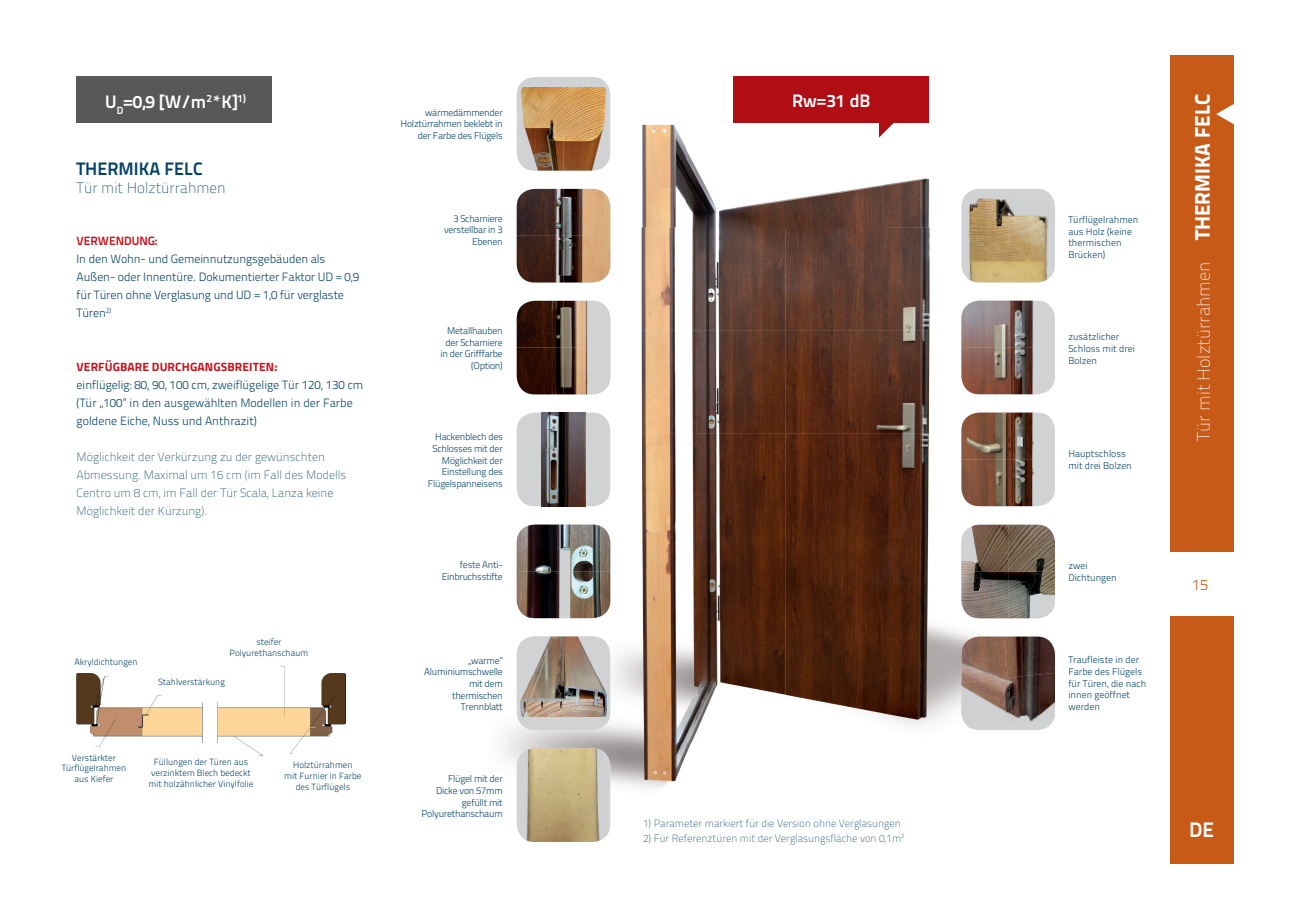
<style>
.page{position:relative;width:1289px;height:919px;background:#fff}
.page>*{position:absolute;margin:0;border:0;box-sizing:border-box;transform-origin:0 0}
.t1{font:21px "Titillium Text 25 L 800 wt";color:#fff}
.t2{font:18px "Titillium Text 25 L 1 wt";color:#fff}
.t3{font:18px "Titillium Text 25 L 800 wt";color:#fff}
.t4{font:18px "Titillium Text 25 L 800 wt";color:#044265}
.t5{font:15px "Titillium Text 25 L 1 wt";color:#044265}
.t6{font:15px "Titillium Text 25 L 250 wt";color:#c85a18}
.t7{font:12px/18px "Titillium Text 25 L 250 wt";letter-spacing:-.01em;color:#044265}
.t8{font:12px/18px "Titillium Text 25 L 1 wt";color:#044265}
.t9{font:700 12px "Titillium Web";letter-spacing:.01em;color:#c4121a}
.t10{font:12px "Titillium Text 25 L 800 wt";color:#c4121a}
.t11{font:10.5px "Titillium Text 25 L 1 wt";color:#044265}
.t12{font:9.75px/11.7px "Titillium Text 25 L 250 wt";letter-spacing:-.025em;color:#044265;text-align:right}
.t13{font:9.75px/11.7px "Titillium Text 25 L 250 wt";color:#044265}
.t14{font:9px/10.8px "Titillium Text 25 L 250 wt";color:#044265;text-align:center}
.s1{font-family:"Titillium Text 25 L 999 wt";font-size:21px}
</style>
<div class="page">
<div style="left:1169px;top:55px;width:64px;height:808px;background:#c85a18"></div>
<div style="left:1166px;top:552px;width:67px;height:64px;background:#fff"></div>
<svg style="left:1216px;top:103px;width:18px;height:22px"></svg>
<div style="left:77px;top:77px;width:195px;height:46px;background:#57585a"></div>
<img style="left:534px;top:125px;width:441px;height:102px">
<img style="left:503px;top:282px;width:34px;height:481px">
<img style="left:587px;top:227px;width:396px;height:567px">
<img style="left:537px;top:282px;width:50px;height:19px">
<img style="left:983px;top:282px;width:50px;height:19px">
<img style="left:537px;top:394px;width:50px;height:113px">
<img style="left:983px;top:394px;width:50px;height:1px">
<img style="left:983px;top:506px;width:50px;height:1px">
<img style="left:537px;top:618px;width:50px;height:1px">
<img style="left:983px;top:618px;width:50px;height:1px">
<svg style="left:879px;top:123px;width:17px;height:15px"></svg>
<div style="left:733px;top:77px;width:196px;height:46px;background:#b00d15"></div>
<img style="left:77px;top:666px;width:269px;height:89px">
<div style="left:516px;top:77px;width:94px;height:94px;background:#d1d2d4;border-radius:18px"></div>
<img style="left:522px;top:87px;width:83px;height:42px">
<img style="left:522px;top:129px;width:73px;height:42px">
<div style="left:516px;top:748px;width:94px;height:93px;background:#d1d2d4;border-radius:18px"></div>
<img style="left:527px;top:748px;width:75px;height:93px">
<div style="left:516px;top:636px;width:94px;height:94px;background:#d1d2d4;border-radius:18px"></div>
<img style="left:520px;top:636px;width:87px;height:80px">
<img style="left:516px;top:301px;width:94px;height:93px">
<img style="left:516px;top:189px;width:94px;height:93px">
<div style="left:516px;top:412px;width:94px;height:94px;background:#d1d2d4;border-radius:18px"></div>
<img style="left:541px;top:412px;width:44px;height:94px">
<img style="left:516px;top:524px;width:94px;height:94px">
<svg style="left:961px;top:189px;width:93px;height:93px;background:#c9bca4"></svg>
<img style="left:968px;top:198px;width:41px;height:43px">
<img style="left:1008px;top:199px;width:41px;height:44px">
<svg style="left:967px;top:278px;width:8px;height:4px"></svg>
<img style="left:1006px;top:241px;width:42px;height:41px">
<svg style="left:961px;top:636px;width:93px;height:94px;background:#bcb1ad"></svg>
<img style="left:961px;top:636px;width:46px;height:46px">
<img style="left:1003px;top:636px;width:51px;height:41px">
<img style="left:961px;top:682px;width:1px;height:34px">
<img style="left:1007px;top:672px;width:47px;height:51px">
<img style="left:961px;top:524px;width:93px;height:94px">
<div style="left:961px;top:412px;width:93px;height:94px;background:#d1d2d4;border-radius:18px"></div>
<img style="left:961px;top:412px;width:72px;height:94px">
<div style="left:961px;top:301px;width:93px;height:93px;background:#d1d2d4;border-radius:18px"></div>
<img style="left:961px;top:301px;width:72px;height:93px">
<h2 class="t3" style="left:105px;top:87px;width:142px">U<sub>D</sub>=0,9 [W/m<sup>2</sup>*K]<sup>1)</sup></h2>
<h2 class="t3" style="left:792px;top:86px;width:80px">Rw=31 dB</h2>
<p class="t12" style="left:400px;top:106px;width:104px">wärmedämmender<br>Holztürrahmen beklebt in der Farbe des Flügels</p>
<h2 class="t4" style="left:77px;top:155px;width:128px">THERMIKA FELC</h2>
<h3 class="t5" style="left:77px;top:177px;width:151px">Tür mit Holztürrahmen</h3>
<p class="t10" style="left:77px;top:231px;width:82px">VERWENDUNG:</p>
<p class="t7" style="left:77px;top:249px;width:284px">In den Wohn- und Gemeinnutzungsgebäuden als Außen- oder Innentüre. Dokumentierter Faktor UD = 0,9 für Türen ohne Verglasung und UD = 1,0 für verglaste Türen<sup>2)</sup></p>
<p class="t9" style="left:77px;top:357px;width:202px">VERFÜGBARE DURCHGANGSBREITEN:</p>
<p class="t7" style="left:77px;top:375px;width:288px">einflügelig: 80, 90, 100 cm, zweiflügelige Tür 120, 130 cm (Tür „100” in den ausgewählten Modellen in der Farbe goldene Eiche, Nuss und Anthrazit)</p>
<p class="t8" style="left:77px;top:447px;width:271px">Möglichkeit der Verkürzung zu der gewünschten Abmessung. Maximal um 16 cm (im Fall des Modells Centro um 8 cm, im Fall der Tür Scala, Lanza keine Möglichkeit der Kürzung).</p>
<p class="t14" style="left:74px;top:655px;width:65px">Akryldichtungen</p>
<p class="t14" style="left:230px;top:636px;width:80px">steifer<br>Polyurethanschaum</p>
<p class="t14" style="left:158px;top:676px;width:68px">Stahlverstärkung</p>
<p class="t14" style="left:62px;top:751px;width:66px">Verstärkter<br>Türflügelrahmen aus Kiefer</p>
<p class="t14" style="left:148px;top:756px;width:106px">Füllungen der Türen aus verzinktem Blech bedeckt mit holzähnlicher Vinylfolie</p>
<p class="t14" style="left:284px;top:759px;width:79px">Holztürrahmen<br>mit Furnier in Farbe des Türflügels</p>
<p class="t12" style="left:444px;top:212px;width:60px">3 Scharniere verstellbar in 3<br>Ebenen</p>
<p class="t12" style="left:440px;top:324px;width:64px">Metallhauben der Scharniere in der Grifffarbe (Option)</p>
<p class="t12" style="left:428px;top:430px;width:76px">Hackenblech des<br>Schlosses mit der<br>Möglichkeit der<br>Einstellung des<br>Flügelspanneisens</p>
<p class="t12" style="left:442px;top:558px;width:62px">feste Anti-<br>Einbruchsstifte</p>
<p class="t12" style="left:424px;top:653px;width:80px">„warme”<br>Aluminiumschwelle mit dem thermischen<br>Trennblatt</p>
<p class="t12" style="left:421px;top:772px;width:83px">Flügel mit der<br>Dicke von 57mm gefüllt mit<br>Polyurethanschaum</p>
<p class="t11" style="left:643px;top:815px;width:259px">1) Parameter markiert für die Version ohne Verglasungen</p>
<p class="t11" style="left:643px;top:830px;width:263px">2) Für Referenztüren mit der Verglasungsfläche von 0,1m<sup>2</sup></p>
<p class="t13" style="left:1068px;top:213px;width:71px">Türflügelrahmen aus Holz (keine thermischen<br>Brücken)</p>
<p class="t13" style="left:1068px;top:330px;width:68px">zusätzlicher<br>Schloss mit drei<br>Bolzen</p>
<p class="t13" style="left:1068px;top:447px;width:65px">Hauptschloss mit drei Bolzen</p>
<p class="t13" style="left:1068px;top:559px;width:50px">zwei<br>Dichtungen</p>
<p class="t13" style="left:1068px;top:653px;width:79px">Traufleiste in der<br>Farbe des Flügels für Türen, die nach innen geöffnet werden</p>
<h2 class="t2" style="left:1190px;top:440px;width:348px;rotate:-90deg">Tür mit Holztürrahmen <span class="s1">THERMIKA FELC</span></h2>
<h3 class="t6" style="left:1192px;top:574px;width:17px">15</h3>
<h1 class="t1" style="left:1189px;top:813px;width:26px">DE</h1>
</div>
